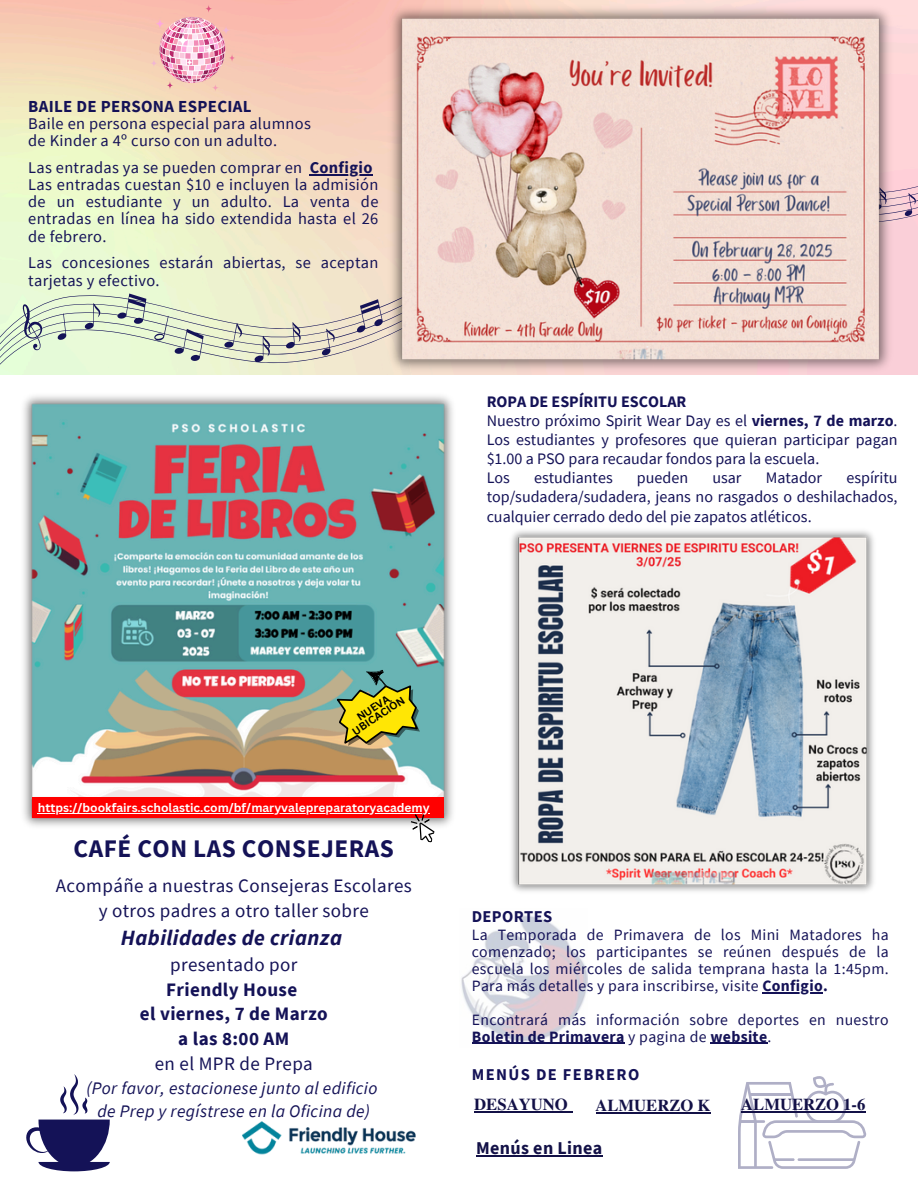
<style>
.page{position:relative;width:918px;height:1188px;background:#fff}
.page>*{position:absolute;margin:0;border:0;box-sizing:border-box;transform-origin:0 0}
.t1{font:700 25.35px "Source Sans Pro";letter-spacing:.02em;color:#141257}
.t2{font:italic 700 21.75px "Source Sans Pro";letter-spacing:.02em;color:#141257}
.t3{font:700 19.05px/24.9px "Source Sans Pro";letter-spacing:.02em;color:#141257;text-align:center}
.t4{font:19.05px/24.9px "Source Sans Pro";letter-spacing:.02em;color:#141257;text-align:center}
.t5{font:700 18px "Source Sans Pro";letter-spacing:.02em;color:#131147}
.t6{font:italic 17.7px/23.2px "Source Sans Pro";letter-spacing:.02em;color:#141257;text-align:center}
.t7{font:700 16.8px "Source Sans Pro";letter-spacing:.02em;color:#141257}
.t8{font:700 16.65px "Te X Gyre Termes";color:#131147}
.t9{font:700 16.5px "Source Sans Pro";letter-spacing:.085em;color:#141257}
.t10{font:700 16.5px "Source Sans Pro";letter-spacing:.02em;color:#141257}
.t11{font:16.35px/17.2px "Source Sans Pro";letter-spacing:.02em;color:#141257}
.t12{font:16.05px/19.2px "Source Sans Pro";color:#141257}
.t13{font:15.75px/16.8px "Source Sans Pro";letter-spacing:.02em;color:#141257;text-align:justify}
.t14{font:700 12px "Canva Sans";color:#fff}
.t15{font:700 10.5px/9.6px "Canva Sans";color:#000;text-align:center}
.s1{font-weight:700}
.s2{font-weight:400}
</style>
<div class="page">
<svg style="left:26px;top:1075px;width:84px;height:96px"></svg>
<img style="left:242px;top:1121px;width:174px;height:34px">
<img style="left:23px;top:396px;width:430px;height:430px">
<img style="left:461px;top:915px;width:126px;height:128px">
<div style="left:32px;top:797px;width:412px;height:21px;background:#f00"></div>
<hr style="left:38px;top:813px;width:392px;height:1px;background:#fff">
<svg style="left:410px;top:814px;width:27px;height:29px"></svg>
<svg style="left:335px;top:665px;width:88px;height:84px;background:#a5b55c"></svg>
<img style="left:0;top:0;width:918px;height:375px">
<svg style="left:205px;top:4px;width:8px;height:9px"></svg>
<svg style="left:166px;top:81px;width:8px;height:9px"></svg>
<svg style="left:211px;top:84px;width:9px;height:8px"></svg>
<svg style="left:229px;top:53px;width:7px;height:10px"></svg>
<svg style="left:150px;top:17px;width:81px;height:66px;background:#eeb2bd"></svg>
<svg style="left:0;top:290px;width:376px;height:85px;background:#dbe2c9"></svg>
<svg style="left:905px;top:160px;width:13px;height:73px"></svg>
<img style="left:376px;top:0;width:529px;height:375px">
<hr style="left:474px;top:1112px;width:94px;height:1px;background:#131147">
<svg style="left:738px;top:1076px;width:128px;height:93px"></svg>
<hr style="left:596px;top:1112px;width:114px;height:1px;background:#131147">
<hr style="left:741px;top:1111px;width:124px;height:1px;background:#131147">
<hr style="left:476px;top:1156px;width:127px;height:1px;background:#131147">
<img style="left:511px;top:530px;width:363px;height:362px">
<hr style="left:762px;top:992px;width:61px;height:1px;background:#141257">
<hr style="left:472px;top:1043px;width:153px;height:1px;background:#141257">
<hr style="left:710px;top:1043px;width:57px;height:1px;background:#141257">
<hr style="left:310px;top:174px;width:63px;height:1px;background:#141257">
<p class="t7" style="left:28px;top:95px;width:225px">BAILE DE PERSONA ESPECIAL</p>
<p class="t11" style="left:28px;top:115px;width:284px">Baile en persona especial para alumnos de Kinder a 4º curso con un adulto.</p>
<p class="t11" style="left:28px;top:158px;width:275px">Las entradas ya se pueden comprar en</p>
<h6 class="t11" style="left:28px;top:158px;width:352px;text-indent:281px"><span class="s1">Configio<br></span>Las entradas cuestan $10 e incluyen la admisión de un estudiante y un adulto. La venta de entradas en línea ha sido extendida hasta el 26 de febrero.</h6>
<h6 class="t11" style="left:28px;top:254px;width:352px">Las concesiones estarán abiertas, se aceptan tarjetas y efectivo.</h6>
<p class="t12" style="left:487px;top:391px;width:412px"><span class="s1">ROPA DE ESPÍRITU ESCOLAR<br></span>Nuestro próximo Spirit Wear Day es el <span class="s1">viernes, 7 de marzo</span>.<br>Los estudiantes y profesores que quieran participar pagan $1.00 a PSO para recaudar fondos para la escuela.<br>Los</p>
<p class="t12" style="left:487px;top:468px;width:412px;text-align:justify;text-indent:360px">espíritu top/sudadera/sudadera, jeans no rasgados o deshilachados, cualquier cerrado dedo del pie zapatos atléticos.</p>
<p class="t12" style="left:534px;top:468px;width:80px">estudiantes</p>
<p class="t12" style="left:637px;top:468px;width:53px">pueden</p>
<p class="t12" style="left:712px;top:468px;width:31px">usar</p>
<p class="t12" style="left:766px;top:468px;width:58px">Matador</p>
<p class="t15" style="left:345px;top:721px;width:62px;rotate:-34deg">NUEVA<br>UBICACIÓN</p>
<p class="t14" style="left:38px;top:799px;width:393px">https://bookfairs.scholastic.com/bf/maryvalepreparatoryacademy</p>
<p class="t1" style="left:74px;top:832px;width:322px">CAFÉ CON LAS CONSEJERAS</p>
<p class="t4" style="left:56px;top:873px;width:357px">Acompáñe a nuestras Consejeras Escolares y otros padres a otro taller sobre</p>
<p class="t2" style="left:121px;top:924px;width:223px">Habilidades de crianza</p>
<p class="t3" style="left:140px;top:951px;width:190px"><span class="s2">presentado por<br></span>Friendly House<br>el viernes, 7 de Marzo a las 8:00 AM<br><span class="s2">en el MPR de Prepa</span></p>
<p class="t6" style="left:86px;top:1076px;width:293px">(Por favor, estacionese junto al edificio de Prep y regístrese en la Oficina de)</p>
<p class="t10" style="left:472px;top:906px;width:82px">DEPORTES</p>
<p class="t13" style="left:472px;top:926px;width:418px">La Temporada de Primavera de los Mini Matadores ha comenzado; los participantes se reúnen después de la escuela los miércoles de salida temprana hasta la 1:45pm.<br>Para más detalles y para inscribirse, visite <span class="s1">Configio.</span></p>
<p class="t13" style="left:472px;top:1011px;width:418px">Encontrará más información sobre deportes en nuestro<br><span class="s1">Boletin de Primavera</span> y pagina de <span class="s1">website</span>.</p>
<h5 class="t9" style="left:472px;top:1064px;width:169px">MENÚS DE FEBRERO</h5>
<p class="t8" style="left:474px;top:1092px;width:95px">DESAYUNO</p>
<h5 class="t8" style="left:596px;top:1093px;width:116px">ALMUERZO K</h5>
<h5 class="t8" style="left:741px;top:1091px;width:126px">ALMUERZO 1-6</h5>
<p class="t5" style="left:476px;top:1137px;width:128px">Menús en Linea</p>
</div>
